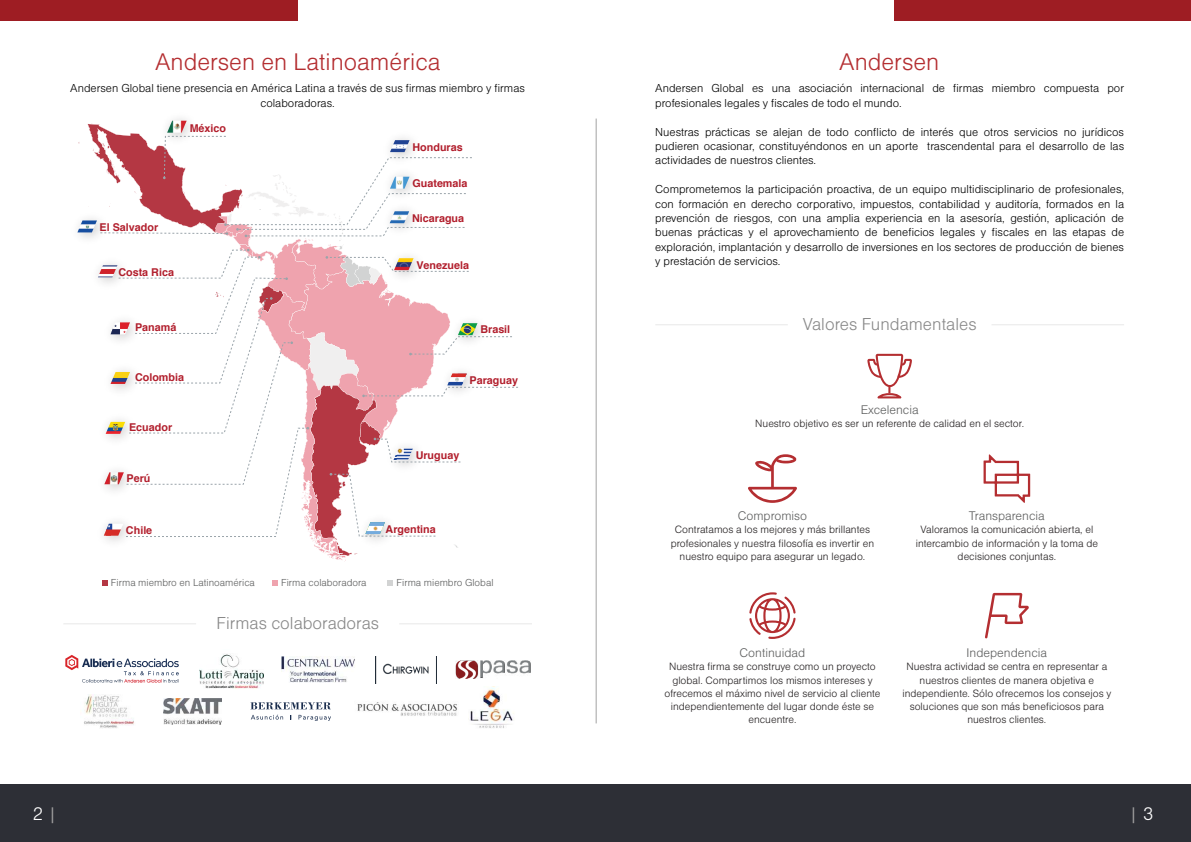
<style>
.page{position:relative;width:1191px;height:842px;background:#fff}
.page>*{position:absolute;margin:0;border:0;box-sizing:border-box;transform-origin:0 0}
.t1{font:25px "Nimbus Sans DOT Ligh";color:#b42e31}
.t2{font:19px "Nimbus Sans DOT Ligh";color:#fff}
.t3{font:19px "Nimbus Sans DOT Ligh";color:#a3a2a2}
.t4{font:18px "Nimbus Sans DOT Ligh";color:#898989}
.t5{font:13px "Nimbus Sans DOT Ligh";color:#5e5f5f}
.t6{font:12px/14.4px "Nimbus Sans DOT Ligh";color:#000;text-align:justify}
.t7{font:11px/13.2px "Nimbus Sans DOT Ligh";color:#231f20;text-align:center}
.t8{font:700 10.8px "Helvetica";color:#b21f2d}
.t9{font:10.5px "Nimbus Sans DOT Ligh";color:#5e5f5f}
.s1{color:#a3a2a2}
.s2{color:#fff}
</style>
<div class="page">
<svg style="left:867px;top:354px;width:45px;height:44px"></svg>
<svg style="left:748px;top:454px;width:49px;height:49px"></svg>
<svg style="left:985px;top:593px;width:44px;height:45px"></svg>
<svg style="left:749px;top:592px;width:46px;height:47px"></svg>
<svg style="left:983px;top:454px;width:47px;height:49px"></svg>
<div style="left:0;top:784px;width:1191px;height:58px;background:#2d2f36"></div>
<img style="left:172px;top:118px;width:17px;height:6px">
<img style="left:169px;top:121px;width:18px;height:3px">
<svg style="left:78px;top:124px;width:440px;height:438px"></svg>
<hr style="left:595px;top:119px;width:1px;height:604px;background:#a3a2a2">
<svg style="left:251px;top:715px;width:32px;height:4px"></svg>
<svg style="left:298px;top:715px;width:33px;height:6px"></svg>
<svg style="left:250px;top:702px;width:81px;height:7px"></svg>
<img style="left:357px;top:702px;width:100px;height:14px">
<img style="left:163px;top:698px;width:58px;height:27px">
<img style="left:470px;top:686px;width:44px;height:42px">
<img style="left:84px;top:695px;width:50px;height:33px">
<img style="left:375px;top:656px;width:54px;height:28px">
<img style="left:281px;top:657px;width:74px;height:26px">
<img style="left:456px;top:661px;width:74px;height:17px">
<img style="left:65px;top:655px;width:114px;height:28px">
<img style="left:199px;top:654px;width:64px;height:35px">
<div style="left:0;top:0;width:298px;height:21px;background:#9e1d23"></div>
<div style="left:894px;top:0;width:297px;height:21px;background:#9e1d23"></div>
<hr style="left:655px;top:324px;width:133px;height:1px;background:#e8e8e8">
<hr style="left:991px;top:324px;width:133px;height:1px;background:#e8e8e8">
<hr style="left:399px;top:623px;width:133px;height:1px;background:#e8e8e8">
<hr style="left:63px;top:623px;width:133px;height:1px;background:#e8e8e8">
<svg style="left:102px;top:580px;width:6px;height:6px"></svg>
<svg style="left:272px;top:580px;width:6px;height:6px"></svg>
<svg style="left:387px;top:580px;width:6px;height:6px"></svg>
<h1 class="t1" style="left:155px;top:48px;width:287px">Andersen en Latinoamérica</h1>
<h1 class="t1" style="left:839px;top:48px;width:102px">Andersen</h1>
<p class="t6" style="left:70px;top:81px;width:456px;text-align:center">Andersen Global tiene presencia en América Latina a través de sus firmas miembro y firmas colaboradoras.</p>
<p class="t8" style="left:190px;top:121px;width:38px">México</p>
<p class="t8" style="left:100px;top:220px;width:60px">El Salvador</p>
<p class="t8" style="left:118px;top:265px;width:57px">Costa Rica</p>
<p class="t8" style="left:135px;top:321px;width:43px">Panamá</p>
<p class="t8" style="left:135px;top:370px;width:51px">Colombia</p>
<p class="t8" style="left:129px;top:420px;width:45px">Ecuador</p>
<p class="t8" style="left:127px;top:471px;width:25px">Perú</p>
<p class="t8" style="left:126px;top:524px;width:28px">Chile</p>
<p class="t8" style="left:412px;top:140px;width:52px">Honduras</p>
<p class="t8" style="left:412px;top:176px;width:57px">Guatemala</p>
<p class="t8" style="left:412px;top:211px;width:54px">Nicaragua</p>
<p class="t8" style="left:416px;top:258px;width:54px">Venezuela</p>
<p class="t8" style="left:480px;top:323px;width:31px">Brasil</p>
<p class="t8" style="left:469px;top:373px;width:50px">Paraguay</p>
<p class="t8" style="left:416px;top:448px;width:45px">Uruguay</p>
<p class="t8" style="left:385px;top:522px;width:52px">Argentina</p>
<p class="t9" style="left:111px;top:577px;width:145px">Firma miembro en Latinoamérica</p>
<p class="t9" style="left:281px;top:577px;width:87px">Firma colaboradora</p>
<p class="t9" style="left:396px;top:577px;width:98px">Firma miembro Global</p>
<h3 class="t4" style="left:216px;top:613px;width:164px">Firmas colaboradoras</h3>
<p class="t6" style="left:655px;top:81px;width:470px">Andersen Global es una asociación internacional de firmas miembro compuesta por profesionales legales y fiscales de todo el mundo.</p>
<p class="t6" style="left:655px;top:125px;width:470px">Nuestras prácticas se alejan de todo conflicto de interés que otros servicios no jurídicos pudieren ocasionar, constituyéndonos en un aporte trascendental para el desarrollo de las actividades de nuestros clientes.</p>
<p class="t6" style="left:655px;top:182px;width:470px">Comprometemos la participación proactiva, de un equipo multidisciplinario de profesionales, con formación en derecho corporativo, impuestos, contabilidad y auditoría, formados en la prevención de riesgos, con una amplia experiencia en la asesoría, gestión, aplicación de buenas prácticas y el aprovechamiento de beneficios legales y fiscales en las etapas de exploración, implantación y desarrollo de inversiones en los sectores de producción de bienes y prestación de servicios.</p>
<h3 class="t4" style="left:803px;top:314px;width:175px">Valores Fundamentales</h3>
<p class="t5" style="left:860px;top:403px;width:59px">Excelencia</p>
<p class="t7" style="left:755px;top:417px;width:270px">Nuestro objetivo es ser un referente de calidad en el sector.</p>
<p class="t5" style="left:738px;top:509px;width:71px">Compromiso</p>
<p class="t7" style="left:670px;top:523px;width:205px">Contratamos a los mejores y más brillantes profesionales y nuestra filosofía es invertir en nuestro equipo para asegurar un legado.</p>
<p class="t5" style="left:969px;top:509px;width:77px">Transparencia</p>
<p class="t7" style="left:915px;top:523px;width:184px">Valoramos la comunicación abierta, el intercambio de información y la toma de decisiones conjuntas.</p>
<p class="t5" style="left:739px;top:646px;width:67px">Continuidad</p>
<p class="t7" style="left:664px;top:660px;width:217px">Nuestra firma se construye como un proyecto global. Compartimos los mismos intereses y ofrecemos el máximo nivel de servicio al cliente independientemente del lugar donde éste se encuentre.</p>
<p class="t5" style="left:966px;top:646px;width:82px">Independencia</p>
<p class="t7" style="left:902px;top:660px;width:210px">Nuestra actividad se centra en representar a nuestros clientes de manera objetiva e independiente. Sólo ofrecemos los consejos y soluciones que son más beneficiosos para nuestros clientes.</p>
<h2 class="t2" style="left:33px;top:803px;width:26px">2 <span class="s1">|</span></h2>
<h2 class="t3" style="left:1128px;top:803px;width:26px">| <span class="s2">3</span></h2>
</div>
